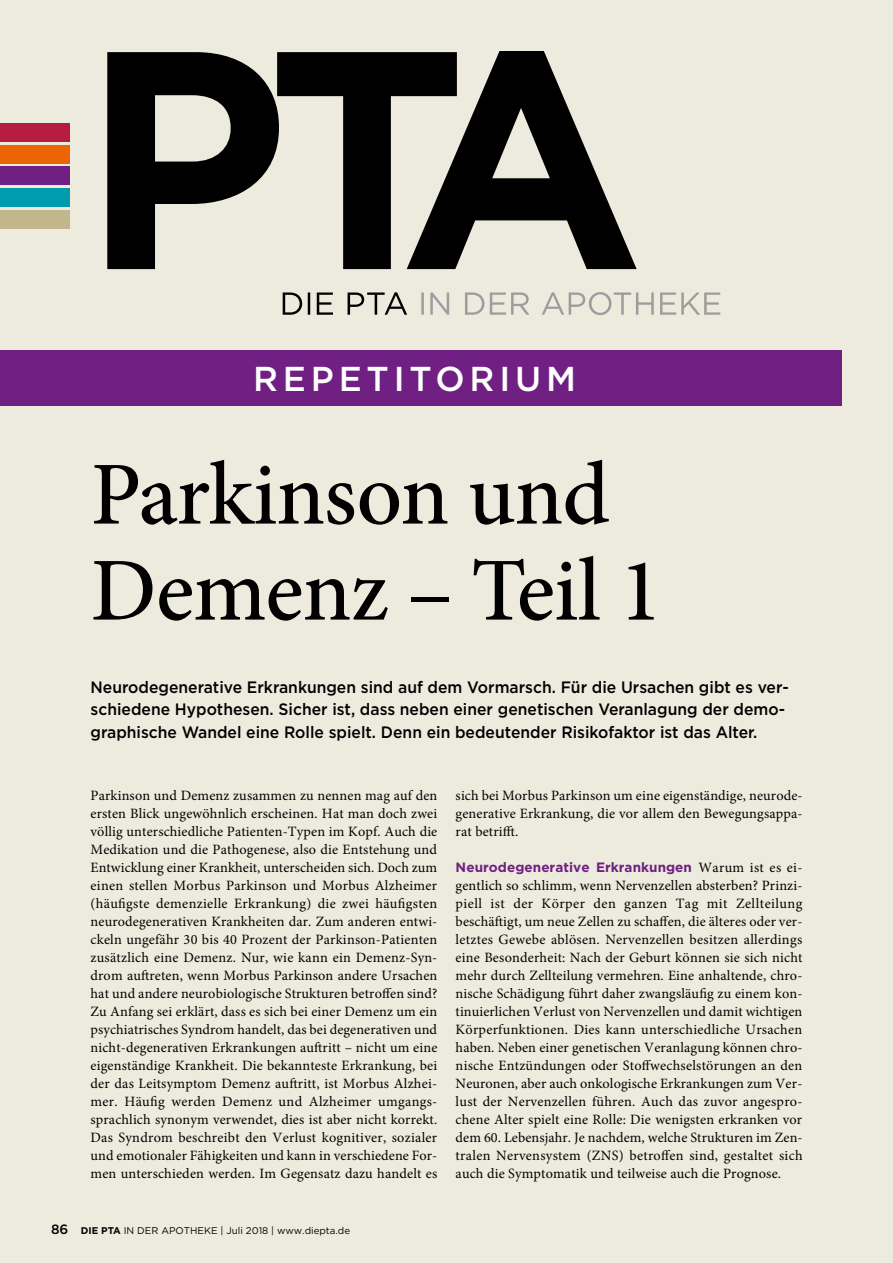
<style>
.page{position:relative;width:893px;height:1263px;background:#edebdd}
.page>*{position:absolute;margin:0;border:0;box-sizing:border-box;transform-origin:0 0}
.Praxis_Titel{font:500 90px/96px "Minion Pro";letter-spacing:-.01em;color:#000}
.t1{font:500 34.5px "Gotham";letter-spacing:.14em;color:#fff}
.Praxis_Vorspann{font:500 16.5px/22.5px "Gotham";color:#000;scale:.95 1}
.Praxis_Grundtext{font:14.25px/18px "Minion Pro";letter-spacing:.01em;color:#000;text-align:justify}
.Praxis_Grundtext-2{font:700 13.5px "Gotham";letter-spacing:.005em;color:#6f2082}
.t2{font:500 13.5px "Gotham";color:#000}
.t3{font:9.75px "Gotham";color:#000}
.s1{font-weight:700}
.s2{font-family:"Minion Pro";font-weight:400;font-size:14.25px;color:#000}
</style>
<div class="page">
<div style="left:0;top:350px;width:842px;height:55px;background:#6f2082"></div>
<svg style="left:421px;top:292px;width:299px;height:23px"></svg>
<svg style="left:283px;top:292px;width:124px;height:23px"></svg>
<svg style="left:107px;top:52px;width:530px;height:217px;fill:#000"></svg>
<div style="left:0;top:123px;width:69px;height:19px;background:#b61c3e"></div>
<div style="left:0;top:145px;width:69px;height:19px;background:#ec6502"></div>
<div style="left:0;top:167px;width:69px;height:18px;background:#6f2082"></div>
<div style="left:0;top:188px;width:69px;height:19px;background:#009bac"></div>
<div style="left:0;top:210px;width:69px;height:19px;background:#c1b68c"></div>
<p class="t1" style="left:253px;top:356px;width:324px">REPETITORIUM</p>
<p class="Praxis_Titel" style="left:91px;top:447px;width:573px">Parkinson und<br>Demenz – Teil 1</p>
<p class="Praxis_Vorspann" style="left:91px;top:675px;width:737px">Neurodegenerative Erkrankungen sind auf dem Vormarsch. Für die Ursachen gibt es ver&shy;schiedene Hypothesen. Sicher ist, dass neben einer genetischen Veranlagung der demo&shy;graphische Wandel eine Rolle spielt. Denn ein bedeutender Risikofaktor ist das Alter.</p>
<p class="Praxis_Grundtext" style="left:91px;top:787px;width:349px">Parkinson und Demenz zusammen zu nennen mag auf den ersten Blick ungewöhnlich erscheinen. Hat man doch zwei völlig unterschiedliche Patienten-Typen im Kopf. Auch die Medikation und die Pathogenese, also die Entstehung und Entwicklung einer Krankheit, unterscheiden sich. Doch zum einen stellen Morbus Parkinson und Morbus Alzheimer (häufigste demenzielle Erkrankung) die zwei häufigsten neurodegenerativen Krankheiten dar. Zum anderen entwi&shy;ckeln ungefähr 30 bis 40 Prozent der Parkinson-Patienten zusätzlich eine Demenz. Nur, wie kann ein Demenz-Syn&shy;drom auftreten, wenn Morbus Parkinson andere Ursachen hat und andere neurobiologische Strukturen betroffen sind?</p>
<p class="Praxis_Grundtext" style="left:91px;top:1003px;width:348px">Zu Anfang sei erklärt, dass es sich bei einer Demenz um ein psychiatrisches Syndrom handelt, das bei degenerativen und nicht-degenerativen Erkrankungen auftritt – nicht um eine eigenständige Krankheit. Die bekannteste Erkrankung, bei der das Leitsymptom Demenz auftritt, ist Morbus Alzhei&shy;mer. Häufig werden Demenz und Alzheimer umgangs&shy;sprachlich synonym verwendet, dies ist aber nicht korrekt.<br>Das Syndrom beschreibt den Verlust kognitiver, sozialer und emotionaler Fähigkeiten und kann in verschiedene For&shy;men unterschieden werden. Im Gegensatz dazu handelt es</p>
<p class="t2" style="left:51px;top:1220px;width:19px">86</p>
<p class="t3" style="left:81px;top:1224px;width:271px"><span class="s1">DIE PTA</span> IN DER APOTHEKE | Juli 2018 | www.diepta.de</p>
<p class="Praxis_Grundtext" style="left:456px;top:787px;width:348px">sich bei Morbus Parkinson um eine eigenständige, neurode&shy;generative Erkrankung, die vor allem den Bewegungsappa&shy;rat betrifft.</p>
<p class="Praxis_Grundtext-2" style="left:456px;top:858px;width:348px">Neurodegenerative Erkrankungen <span class="s2">Warum ist es ei-</span></p>
<p class="Praxis_Grundtext" style="left:456px;top:877px;width:348px">gentlich so schlimm, wenn Nervenzellen absterben? Prinzi&shy;piell ist der Körper den ganzen Tag mit Zellteilung beschäftigt, um neue Zellen zu schaffen, die älteres oder ver&shy;letztes Gewebe ablösen. Nervenzellen besitzen allerdings eine Besonderheit: Nach der Geburt können sie sich nicht mehr durch Zellteilung vermehren. Eine anhaltende, chro&shy;nische Schädigung führt daher zwangsläufig zu einem kon&shy;tinuierlichen Verlust von Nervenzellen und damit wichtigen Körperfunktionen. Dies kann unterschiedliche Ursachen haben. Neben einer genetischen Veranlagung können chro&shy;nische Entzündungen oder Stoffwechselstörungen an den Neuronen, aber auch onkologische Erkrankungen zum Ver&shy;lust der Nervenzellen führen. Auch das zuvor angespro&shy;chene Alter spielt eine Rolle: Die wenigsten erkranken vor dem 60. Lebensjahr. Je nachdem, welche Strukturen im Zen&shy;tralen Nervensystem (ZNS) betroffen sind, gestaltet sich auch die Symptomatik und teilweise auch die Prognose.</p>
</div>
